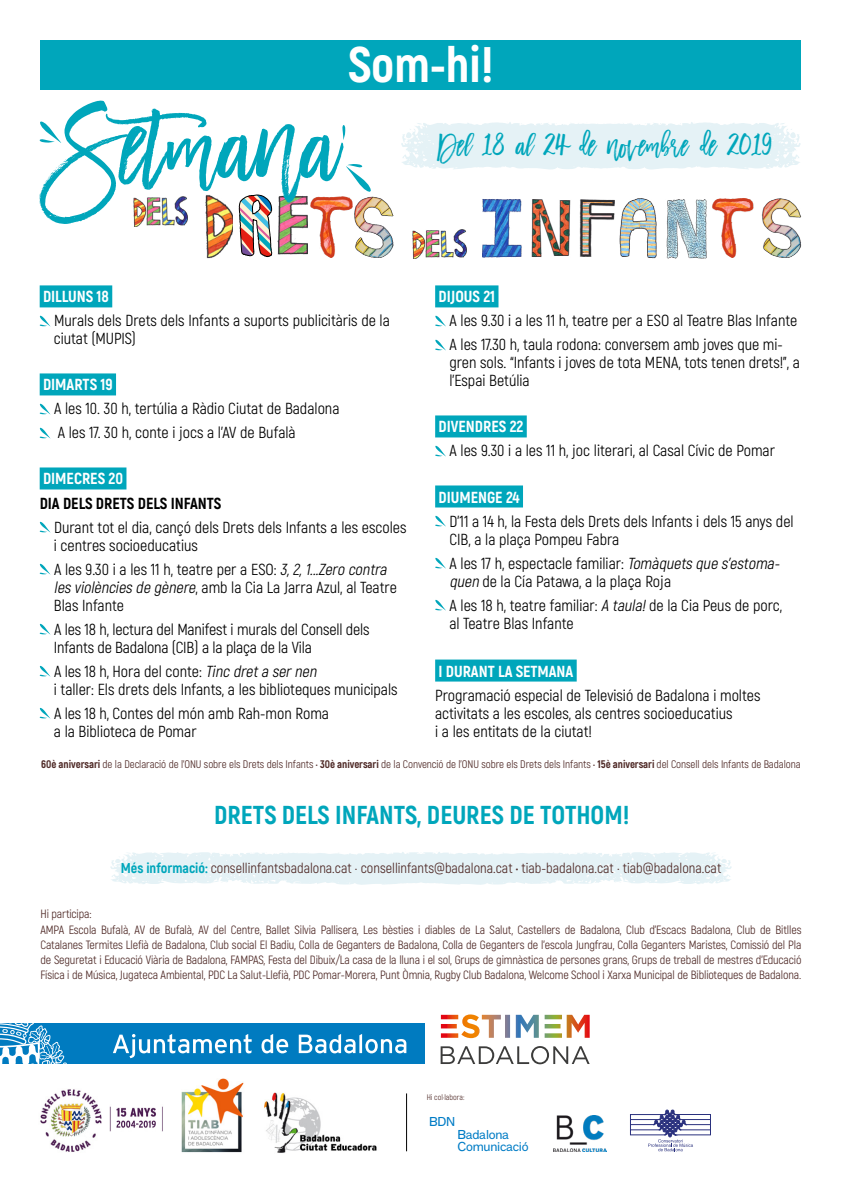
<style>
.page{position:relative;width:842px;height:1191px;background:#fff}
.page>*{position:absolute;margin:0;border:0;box-sizing:border-box;transform-origin:0 0}
.t1{font:94.8px "Madina Script Alt";color:#00a6bb}
.t2{font:800 49.9px "Akrobat";color:#fff}
.t3{font:26.7px "Madina Script Alt";color:#00a6bb}
.t4{font:800 25.9px "Akrobat";color:#00a6bb}
.t5{font:16px/18px "Akrobat";color:#000}
.t6{font:800 16px "Akrobat";color:#fff}
.t7{font:800 16px "Akrobat";color:#000}
.t8{font:14.3px "Akrobat";color:#4f2a27}
.t9{font:12.5px/12.5px "F Grotesk";letter-spacing:-.02em;color:#007cc5}
.t10{font:12px/15px "Akrobat";letter-spacing:-.01em;color:#4f2a27}
.t11{font:11px "Akrobat";letter-spacing:-.005em;color:#4f2a27}
.t12{font:8px "Akrobat";color:#4f2a27}
.s1{font-style:italic}
.s2{font-weight:800}
.s3{font-weight:800;color:#00a6bb}
</style>
<div class="page">
<img style="left:482px;top:198px;width:320px;height:61px">
<img style="left:133px;top:196px;width:54px;height:30px">
<img style="left:412px;top:229px;width:54px;height:30px">
<img style="left:310px;top:196px;width:42px;height:62px">
<img style="left:352px;top:196px;width:42px;height:62px">
<svg style="left:238px;top:194px;width:35px;height:64px"></svg>
<img style="left:278px;top:195px;width:30px;height:60px">
<img style="left:205px;top:195px;width:28px;height:64px">
<svg style="left:346px;top:164px;width:25px;height:28px"></svg>
<svg style="left:40px;top:121px;width:21px;height:22px"></svg>
<svg style="left:342px;top:125px;width:4px;height:15px"></svg>
<div style="left:41px;top:40px;width:760px;height:50px;background:#00a6bb"></div>
<div style="left:40px;top:285px;width:72px;height:22px;background:#00a6bb"></div>
<div style="left:40px;top:373px;width:76px;height:22px;background:#00a6bb"></div>
<div style="left:40px;top:467px;width:86px;height:22px;background:#00a6bb"></div>
<svg style="left:40px;top:316px;width:10px;height:10px"></svg>
<svg style="left:40px;top:404px;width:10px;height:10px"></svg>
<svg style="left:40px;top:428px;width:10px;height:10px"></svg>
<svg style="left:40px;top:522px;width:10px;height:10px"></svg>
<svg style="left:40px;top:564px;width:10px;height:10px"></svg>
<svg style="left:40px;top:624px;width:10px;height:10px"></svg>
<svg style="left:40px;top:666px;width:10px;height:10px"></svg>
<svg style="left:40px;top:708px;width:10px;height:10px"></svg>
<div style="left:435px;top:285px;width:63px;height:22px;background:#00a6bb"></div>
<div style="left:435px;top:415px;width:92px;height:22px;background:#00a6bb"></div>
<div style="left:435px;top:485px;width:88px;height:22px;background:#00a6bb"></div>
<div style="left:435px;top:659px;width:142px;height:22px;background:#00a6bb"></div>
<svg style="left:435px;top:316px;width:11px;height:10px"></svg>
<svg style="left:435px;top:340px;width:11px;height:10px"></svg>
<svg style="left:435px;top:446px;width:11px;height:10px"></svg>
<svg style="left:435px;top:516px;width:11px;height:10px"></svg>
<svg style="left:435px;top:558px;width:11px;height:10px"></svg>
<svg style="left:435px;top:600px;width:11px;height:10px"></svg>
<svg style="left:401px;top:122px;width:400px;height:48px;background:#e8f3f7"></svg>
<svg style="left:110px;top:852px;width:622px;height:33px"></svg>
<div style="left:0;top:1023px;width:424px;height:41px;background:#007bc0"></div>
<svg style="left:0;top:1023px;width:67px;height:41px"></svg>
<svg style="left:441px;top:1014px;width:149px;height:24px"></svg>
<svg style="left:441px;top:1046px;width:149px;height:18px"></svg>
<svg style="left:113px;top:1034px;width:293px;height:24px"></svg>
<img style="left:264px;top:1092px;width:113px;height:61px">
<img style="left:181px;top:1078px;width:63px;height:75px">
<img style="left:40px;top:1089px;width:62px;height:63px">
<img style="left:109px;top:1106px;width:54px;height:26px">
<img style="left:554px;top:1115px;width:52px;height:36px">
<svg style="left:630px;top:1110px;width:81px;height:41px"></svg>
<hr style="left:406px;top:1093px;width:1px;height:58px;background:#000">
<h2 class="t2" style="left:348px;top:33px;width:147px">Som-hi!</h2>
<h1 class="t1" style="left:53px;top:89px;width:286px">Setmana</h1>
<p class="t6" style="left:43px;top:287px;width:67px">DILLUNS 18</p>
<p class="t5" style="left:54px;top:312px;width:338px">Murals dels Drets dels Infants a suports publicitàris de la ciutat (MUPIS)</p>
<p class="t6" style="left:43px;top:375px;width:71px">DIMARTS 19</p>
<p class="t5" style="left:54px;top:397px;width:287px;line-height:24px">A les 10. 30 h, tertúlia a Ràdio Ciutat de Badalona<br>A les 17. 30 h, conte i jocs a l’AV de Bufalà</p>
<p class="t6" style="left:43px;top:469px;width:82px">DIMECRES 20</p>
<p class="t7" style="left:40px;top:493px;width:183px">DIA DELS DRETS DELS INFANTS</p>
<p class="t5" style="left:54px;top:518px;width:354px">Durant tot el dia, cançó dels Drets dels Infants a les escoles i centres socioeducatius</p>
<p class="t5" style="left:54px;top:560px;width:344px">A les 9.30 i a les 11 h, teatre per a ESO: <span class="s1">3,2,1...Zero contra les violències de gènere</span>, amb la Cia La Jarra Azul, al Teatre<br>Blas Infante</p>
<p class="t5" style="left:54px;top:620px;width:317px">A les 18 h, lectura del Manifest i murals del Consell dels<br>Infants de Badalona (CIB) a la plaça de la Vila</p>
<p class="t5" style="left:54px;top:662px;width:345px">A les 18 h, Hora del conte: <span class="s1">Tinc dreta sernen<br></span>i taller: Els drets dels Infants, a les biblioteques municipals</p>
<p class="t5" style="left:54px;top:704px;width:277px">A les 18 h, Contes del món amb Rah-mon Roma a la Biblioteca de Pomar</p>
<h3 class="t3" style="left:439px;top:129px;width:335px">Del 18 al 24 de novembre de 2019</h3>
<p class="t6" style="left:438px;top:287px;width:58px">DIJOUS 21</p>
<p class="t5" style="left:450px;top:309px;width:349px;line-height:24px">A les 9.30 i a les 11 h, teatre per a ESO al Teatre Blas Infante<br>A les 17.30 h, taula rodona: conversem amb joves que mi-</p>
<p class="t5" style="left:449px;top:354px;width:352px">gren sols. “Infants i joves de tota MENA, tots tenen drets!”, a l’Espai Betúlia</p>
<p class="t6" style="left:438px;top:417px;width:86px">DIVENDRES 22</p>
<p class="t5" style="left:450px;top:442px;width:327px">A les 9.30 i a les 11 h, joc literari, al Casal Cívic de Pomar</p>
<p class="t6" style="left:438px;top:487px;width:83px">DIUMENGE 24</p>
<p class="t5" style="left:449px;top:512px;width:346px">D’11 a 14 h, la Festa dels Drets dels Infants i dels 15 anys del<br>CIB, a la plaça Pompeu Fabra</p>
<p class="t5" style="left:449px;top:554px;width:335px">A les 17 h, espectacle familiar: <span class="s1">Tomàquets que s’estoma&shy;quen</span> de la Cía Patawa, a la plaça Roja</p>
<p class="t5" style="left:449px;top:596px;width:334px">A les 18 h, teatre familiar: <span class="s1">A taula!</span>de la Cia Peus de porc, al Teatre Blas Infante</p>
<p class="t6" style="left:438px;top:661px;width:136px">I DURANT LA SETMANA</p>
<p class="t5" style="left:435px;top:686px;width:327px">Programació especial de Televisió de Badalona i moltes activitats a les escoles, als centres socioeducatius<br>i a les entitats de la ciutat!</p>
<p class="t11" style="left:41px;top:757px;width:761px"><span class="s2">60è aniversari</span> de la Declaració de l'ONU sobre els Drets dels Infants • <span class="s2">30è aniversari</span> de la Convenció de l’ONU sobre els Drets dels Infants • <span class="s2">15è aniversari</span> del Consell dels Infants de Badalona</p>
<h3 class="t4" style="left:214px;top:798px;width:417px">DRETS DELS INFANTS, DEURES DE TOTHOM!</h3>
<p class="t8" style="left:121px;top:859px;width:602px"><span class="s3">Més informació:</span> consellinfantsbadalona.cat · consellinfants@badalona.cat • tiab-badalona.cat · tiab@badalona.cat</p>
<p class="t10" style="left:41px;top:906px;width:762px;line-height:16.1px">Hi participa:<br>AMPA Escola Bufalà, AV de Bufalà, AV del Centre, Ballet Silvia Pallisera, Les bèsties i diables de La Salut, Castellers de Badalona, Club d’Escacs Badalona, Club de Bitlles</p>
<p class="t10" style="left:41px;top:937px;width:762px;text-align:justify">Catalanes Termites Llefià de Badalona, Club social El Badiu, Colla de Geganters de Badalona, Colla de Geganters de l’escola Jungfrau, Colla Geganters Maristes, Comissió del Pla de Seguretat i Educació Viària de Badalona, FAMPAS, Festa del Dibuix/La casa de la lluna i el sol, Grups de gimnàstica de persones grans, Grups de treball de mestres d’Educació Física i de Música, Jugateca Ambiental, PDC La Salut-Llefià, PDC Pomar-Morera, Punt Òmnia, Rugby Club Badalona, Welcome School i Xarxa Municipal de Biblioteques de Badalona.</p>
<p class="t12" style="left:427px;top:1092px;width:39px">Hi col·labora:</p>
<p class="t9" style="left:429px;top:1115px;width:28px">BDN</p>
<p class="t9" style="left:457px;top:1128px;width:73px">Badalona<br>Comunicació</p>
</div>
